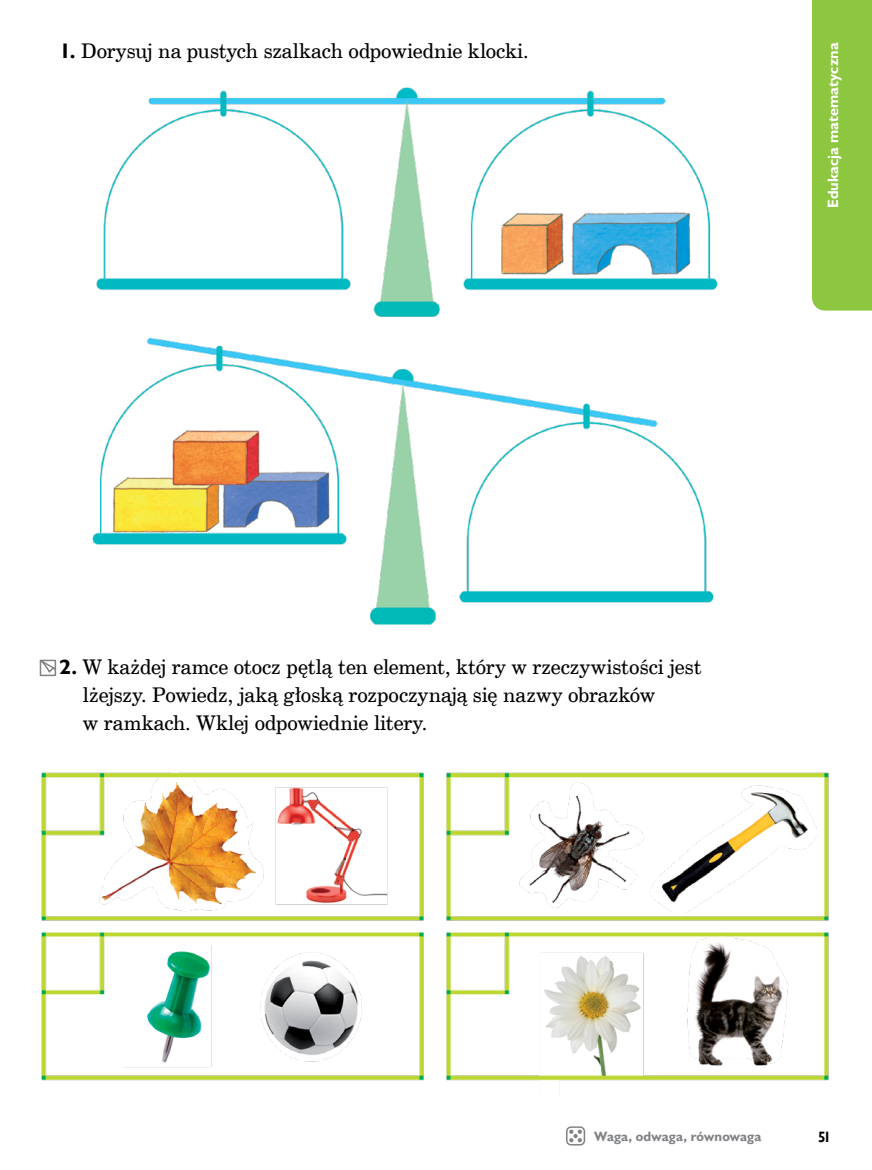
<style>
.page{position:relative;width:872px;height:1170px;background:#fff}
.page>*{position:absolute;margin:0;border:0;box-sizing:border-box;transform-origin:0 0}
.t1{font:20.25px/27.8px "Cent Schbook EU";color:#000}
.t2{font:700 15px "Humanst 521 EU";letter-spacing:.005em;color:#fff}
.t3{font:700 15px "Humanst 521 Cn EU";color:#000}
.t4{font:700 13.5px "Humanst 521 EU";letter-spacing:.005em;color:#808285}
.s1{font-family:"Humanst 521 EU";font-weight:700;font-size:21px}
</style>
<div class="page">
<img style="left:92px;top:338px;width:622px;height:287px">
<img style="left:96px;top:87px;width:622px;height:230px">
<img style="left:41px;top:772px;width:788px;height:323px">
<div style="left:812px;top:0;width:60px;height:310px;background:#8dc63f"></div>
<div style="left:566px;top:1126px;width:19px;height:19px;border:2px solid #808285;border-radius:4px"></div>
<svg style="left:569px;top:1129px;width:13px;height:13px"></svg>
<div style="left:40px;top:659px;width:16px;height:17px;border:2px solid #808285"></div>
<svg style="left:39px;top:659px;width:18px;height:14px"></svg>
<p class="t1" style="left:60px;top:37px;width:470px"><span class="s1">1.</span> Dorysuj na pustych szalkach odpowiednie klocki.</p>
<p class="t2" style="left:823px;top:208px;width:167px;rotate:-90deg">Edukacja matematyczna</p>
<p class="t1" style="left:83px;top:654px;width:620px;text-indent:-23px"><span class="s1">2.</span> W każdej ramce otocz pętlą ten element, który w rzeczywistości jest lżejszy. Powiedz, jaką głoską rozpoczynają się nazwy obrazków<br>w ramkach. Wklej odpowiednie litery.</p>
<p class="t4" style="left:594px;top:1128px;width:169px">Waga, odwaga, równowaga</p>
<p class="t3" style="left:818px;top:1127px;width:12px">51</p>
</div>
